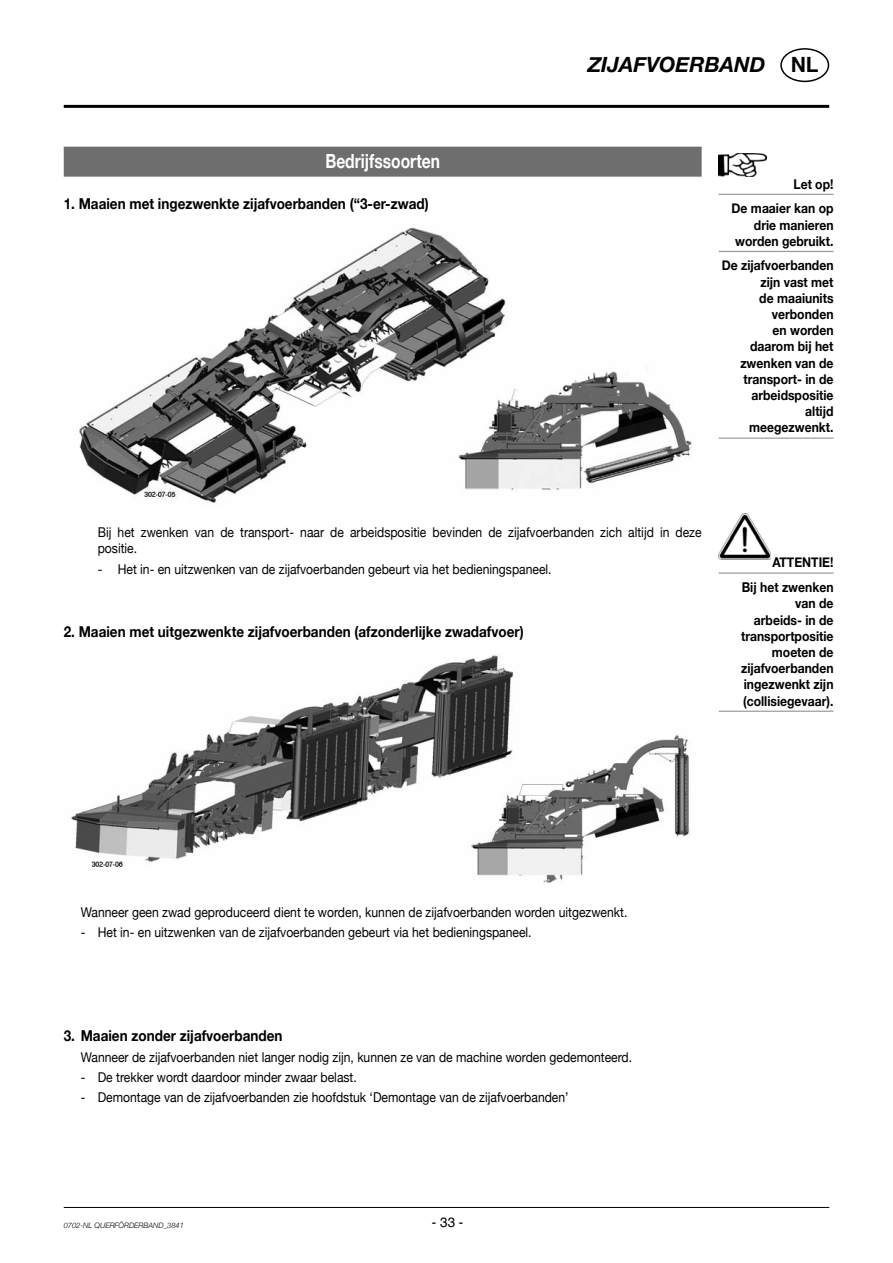
<style>
.page{position:relative;width:893px;height:1263px;background:#fff}
.page>*{position:absolute;margin:0;border:0;box-sizing:border-box;transform-origin:0 0}
.t1{font:italic 700 21px "Helvetica Neue";color:#000}
.t2{font:700 19.5px "Helvetica Neue";color:#fff;scale:.8 1}
.t3{font:700 15px "Helvetica Neue";color:#000;scale:.9 1}
.t4{font:13.5px/16.2px "Helvetica Neue";color:#000;scale:.9 1}
.t5{font:700 13.5px/16.2px "Helvetica Neue";color:#000;text-align:right;scale:.9 1}
.t6{font:13.5px "Helvetica";color:#000}
.t7{font:italic 300 7.5px "Helvetica Neue";color:#000}
.s1{font-family:"Helvetica";font-style:normal}
</style>
<div class="page">
<hr style="left:64px;top:105px;width:765px;height:3px;background:#000">
<hr style="left:64px;top:1207px;width:765px;height:1px;background:#000">
<div style="left:780px;top:48px;width:49px;height:34px;border:2px solid #000;border-radius:50%"></div>
<div style="left:64px;top:147px;width:638px;height:30px;background:#6e6e6e"></div>
<hr style="left:719px;top:194px;width:114px;height:1px;background:#999">
<hr style="left:719px;top:251px;width:114px;height:1px;background:#999">
<hr style="left:719px;top:438px;width:114px;height:1px;background:#999">
<img style="left:79px;top:227px;width:613px;height:276px">
<img style="left:71px;top:654px;width:620px;height:229px">
<img style="left:719px;top:153px;width:47px;height:23px">
<hr style="left:719px;top:573px;width:114px;height:1px;background:#999">
<hr style="left:719px;top:711px;width:114px;height:1px;background:#999">
<img style="left:719px;top:514px;width:52px;height:45px">
<h2 class="t2" style="left:325px;top:149px;width:145px">Bedrijfssoorten</h2>
<p class="t3" style="left:64px;top:194px;width:407px">1. Maaien met ingezwenkte zijafvoerbanden (“3-er-zwad)</p>
<h1 class="t1" style="left:588px;top:51px;width:233px">ZIJAFVOERBAND <span class="s1">NL</span></h1>
<p class="t5" style="left:731px;top:171px;width:115px;line-height:24.8px">Let op!<br>De maaier kan op</p>
<p class="t5" style="left:735px;top:216px;width:111px">drie manieren worden gebruikt.</p>
<p class="t5" style="left:722px;top:257px;width:126px">De zijafvoerbanden zijn vast met<br>de maaiunits verbonden<br>en worden<br>daarom bij het zwenken van de transport- in de arbeidspositie altijd meegezwenkt.</p>
<p class="t4" style="left:98px;top:524px;width:672px">Bij het zwenken van de transport- naar de arbeidspositie bevinden de zijafvoerbanden zich altijd in deze positie.</p>
<p class="t4" style="left:98px;top:561px;width:506px">- Het in- en uitzwenken van de zijafvoerbanden gebeurt via het bedieningspaneel.</p>
<p class="t3" style="left:64px;top:622px;width:513px">2. Maaien met uitgezwenkte zijafvoerbanden (afzonderlijke zwadafvoer)</p>
<p class="t5" style="left:742px;top:550px;width:104px;line-height:24.8px">ATTENTIE!<br>Bij het zwenken</p>
<p class="t5" style="left:741px;top:595px;width:104px">van de<br>arbeids- in de transportpositie moeten de zijafvoerbanden ingezwenkt zijn (collisiegevaar).</p>
<p class="t4" style="left:81px;top:904px;width:609px">Wanneer geen zwad geproduceerd dient te worden, kunnen de zijafvoerbanden worden uitgezwenkt.</p>
<p class="t4" style="left:81px;top:924px;width:502px">- Het in- en uitzwenken van de zijafvoerbanden gebeurt via het bedieningspaneel.</p>
<p class="t3" style="left:64px;top:1026px;width:245px">3. Maaien zonder zijafvoerbanden</p>
<p class="t4" style="left:81px;top:1048px;width:614px">Wanneer de zijafvoerbanden niet langer nodig zijn, kunnen ze van de machine worden gedemonteerd.</p>
<p class="t4" style="left:81px;top:1069px;width:308px">- De trekker wordt daardoor minder zwaar belast.</p>
<p class="t4" style="left:81px;top:1089px;width:543px">- Demontage van de zijafvoerbanden zie hoofdstuk ‘Demontage van de zijafvoerbanden’</p>
<p class="t7" style="left:64px;top:1220px;width:122px">0702-NL QUERFÖRDERBAND_3841</p>
<p class="t6" style="left:432px;top:1217px;width:33px">- 33 -</p>
</div>
